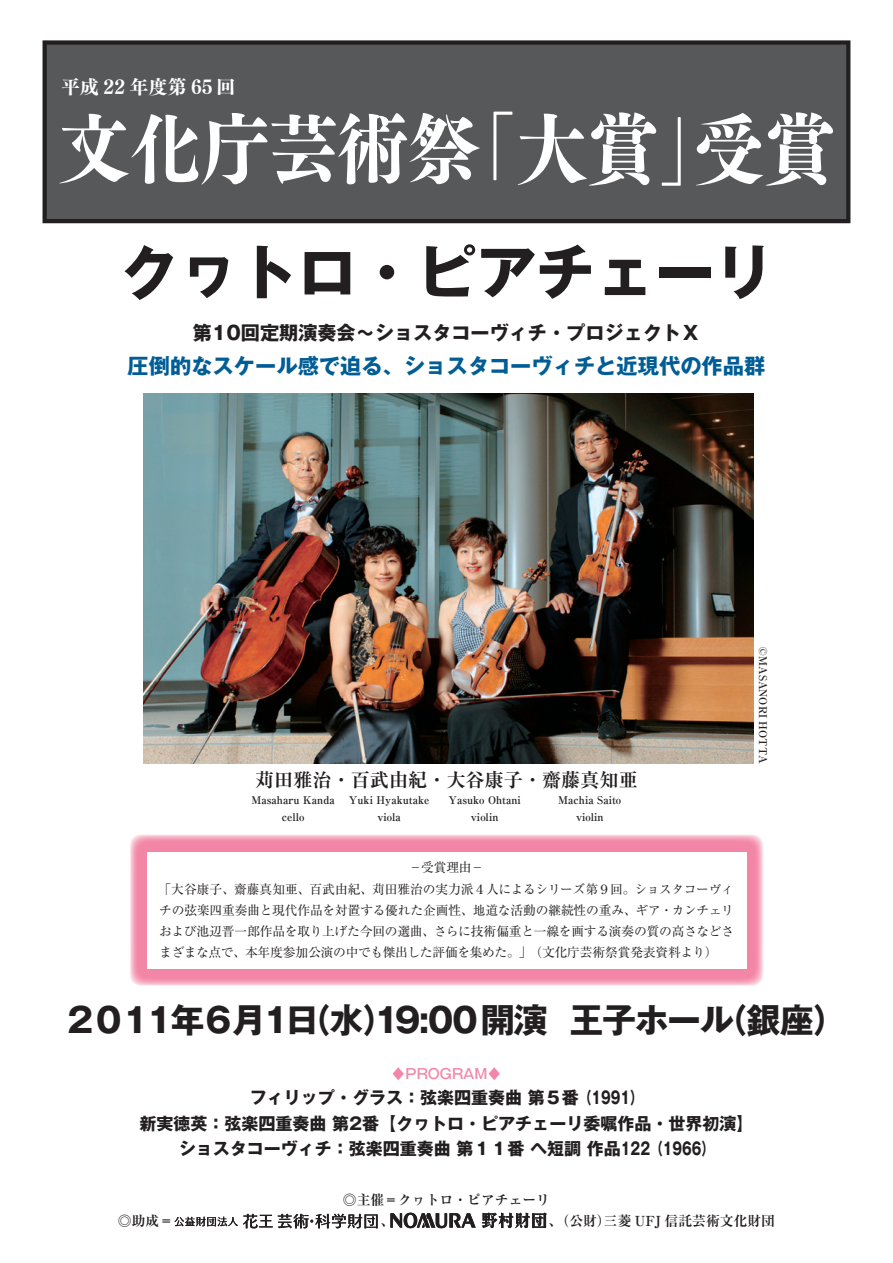
<style>
.page{position:relative;width:893px;height:1263px;background:#fff}
.page>*{position:absolute;margin:0;border:0;box-sizing:border-box;transform-origin:0 0}
.t1{font:78.6px "Tsuku BMD Min Std E 90 pv RKSJ H";color:#fff;scale:.91 1}
.t2{font:59.55px "Gothic MB101 Pro Bold 90 pv RKSJ H";color:#231f20}
.t3{font:34.05px "Gothic MB101 Pro Bold 90 pv RKSJ H";letter-spacing:-.045em;color:#231f20}
.t4{font:21.3px "Gothic MB101 Pro Bold 90 pv RKSJ H";color:#005d95}
.t5{font:19.2px "Gothic MB101 Pro Bold 90 pv RKSJ H";color:#231f20}
.t6{font:19.2px "Ryumin Pro Bold 90 pv RKSJ H";color:#231f20}
.t7{font:19.2px "Tsuku BMD Min Std E 90 pv RKSJ H";color:#fff}
.t8{font:16.95px/25.5px "Gothic MB101 Pro Bold 90 pv RKSJ H";color:#231f20;text-align:center}
.t9{font:13.8px "Ryumin Pro Bold 90 pv RKSJ H";color:#231f20}
.t10{font:13.8px "Gothic MB101 Pro Medium 90 pv RKSJ H";color:#f386a7}
.t11{font:12.75px/21.3px "Ryumin Pro Regular 90 pv RKSJ H";letter-spacing:-.015em;color:#231f20}
.t12{font:10.65px/17px "Ryumin Pro Bold 90 pv RKSJ H";color:#231f20;text-align:center}
</style>
<div class="page">
<div style="left:43px;top:40px;width:807px;height:183px;background:#57585a;border:4px solid #231f20"></div>
<img style="left:130px;top:835px;width:633px;height:150px">
<div style="left:147px;top:851px;width:599px;height:117px;background:#fff"></div>
<img style="left:174px;top:1213px;width:195px;height:16px">
<img style="left:369px;top:1212px;width:178px;height:17px">
<img style="left:144px;top:394px;width:610px;height:370px">
<p class="t7" style="left:61px;top:70px;width:176px">平成 22 年度第 65 回</p>
<p class="t1" style="left:58px;top:78px;width:466px">文化庁芸術祭</p>
<p class="t1" style="left:445px;top:78px;width:432px">「大賞受賞</p>
<p class="t1" style="left:658px;top:78px;width:80px">」</p>
<p class="t2" style="left:119px;top:223px;width:656px">クヮトロ・ピアチェーリ</p>
<p class="t5" style="left:193px;top:317px;width:509px">第10回定期演奏会～ショスタコーヴィチ・プロジェクトＸ</p>
<p class="t4" style="left:128px;top:348px;width:639px">圧倒的なスケール感で迫る、ショスタコーヴィチと近現代の作品群</p>
<p class="t6" style="left:255px;top:764px;width:384px">苅田雅治・百武由紀・大谷康子・齋藤真知亜</p>
<p class="t12" style="left:252px;top:791px;width:85px">Masaharu Kanda cello</p>
<p class="t12" style="left:349px;top:791px;width:82px">Yuki Hyakutake viola</p>
<p class="t12" style="left:448px;top:791px;width:74px">Yasuko Ohtani violin</p>
<p class="t12" style="left:558px;top:791px;width:64px">Machia Saito violin</p>
<p class="t11" style="left:158px;top:856px;width:577px;text-indent:251px">－受賞理由－<br>「大谷康子、齋藤真知亜、百武由紀、苅田雅治の実力派４人によるシリーズ第９回。ショスタコーヴィチの弦楽四重奏曲と現代作品を対置する優れた企画性、地道な活動の継続性の重み、ギア・カンチェリおよび池辺晋一郎作品を取り上げた今回の選曲、さらに技術偏重と一線を画する演奏の質の高さなどさまざまな点で、本年度参加公演の中でも傑出した評価を集めた。」（文化庁芸術祭賞発表資料より(</p>
<p class="t12" style="left:772px;top:646px;width:119px;rotate:90deg">©MASANORI HOTTA</p>
<p class="t3" style="left:171px;top:991px;width:97px">年６月</p>
<p class="t3" style="left:63px;top:991px;width:115px">２０１１</p>
<p class="t3" style="left:259px;top:991px;width:36px">１</p>
<p class="t3" style="left:285px;top:991px;width:264px">（日水 19:00開演</p>
<p class="t3" style="left:362px;top:991px;width:36px">）</p>
<p class="t3" style="left:713px;top:991px;width:135px">（銀座(</p>
<p class="t3" style="left:569px;top:991px;width:166px">王子ホール</p>
<p class="t10" style="left:392px;top:1062px;width:111px">♦PROGRAM♦</p>
<p class="t8" style="left:140px;top:1083px;width:615px">フィリップ・グラス：弦楽四重奏曲第５番)1991(<br>新実徳英：弦楽四重奏曲第2番【クヮトロ・ピアチェーリ委嘱作品・世界初演【ショスタコーヴィチ：弦楽四重奏曲第１１番ヘ短調作品122)1966(</p>
<p class="t9" style="left:343px;top:1189px;width:209px">◎主催＝クヮトロ・ピアチェーリ</p>
<p class="t9" style="left:604px;top:1210px;width:173px">三菱 UFJ 信託芸術文化財団</p>
</div>
